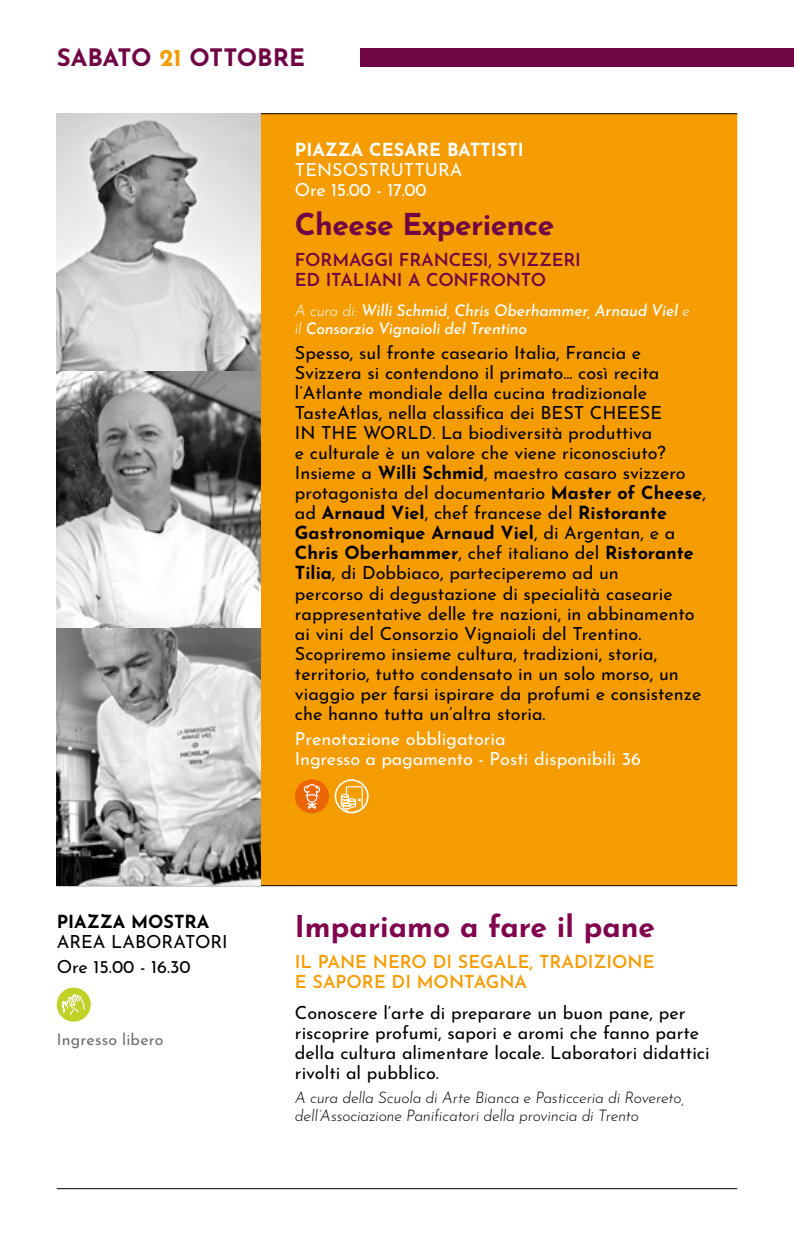
<style>
.page{position:relative;width:794px;height:1248px;background:#fff}
.page>*{position:absolute;margin:0;border:0;box-sizing:border-box;transform-origin:0 0}
.t1{font:700 30px "Josefin Sans";color:#80054e}
.t2{font:700 30px "Josefin Sans";letter-spacing:-.02em;color:#700545}
.t3{font:700 24px "Josefin Sans";color:#700545}
.t4{font:18px/20px "Josefin Sans";color:#000}
.t5{font:18px/20px "Josefin Sans";color:#fff}
.t6{font:600 18px/20px "Josefin Sans";color:#f59c00}
.t7{font:600 18px/20px "Josefin Sans";letter-spacing:-.01em;color:#700545}
.t8{font:700 18px "Josefin Sans";color:#fff}
.t9{font:700 18px "Josefin Sans";color:#000}
.t10{font:italic 300 16px/18px "Josefin Sans";letter-spacing:-.015em;color:#000}
.t11{font:italic 500 16px/18px "Josefin Sans";letter-spacing:-.01em;color:#fff}
.t12{font:16px "Josefin Sans";letter-spacing:.01em;color:#706f6f}
.s1{color:#f59c00}
.s2{font-weight:300}
.s3{font-weight:700}
</style>
<div class="page">
<div style="left:360px;top:48px;width:434px;height:19px;background:#700545"></div>
<div style="left:261px;top:114px;width:476px;height:771px;background:#f59c00"></div>
<hr style="left:57px;top:113px;width:238px;height:1px;background:#000">
<hr style="left:295px;top:113px;width:442px;height:1px;background:#000">
<hr style="left:57px;top:885px;width:238px;height:1px;background:#000">
<hr style="left:295px;top:885px;width:442px;height:1px;background:#000">
<hr style="left:57px;top:1188px;width:238px;height:1px;background:#000">
<hr style="left:295px;top:1188px;width:442px;height:1px;background:#000">
<img style="left:57px;top:114px;width:204px;height:257px">
<svg style="left:57px;top:371px;width:204px;height:257px"></svg>
<svg style="left:57px;top:628px;width:204px;height:257px;background:#a7a7a7"></svg>
<div style="left:295px;top:779px;width:34px;height:34px;background:#ec6608;border-radius:50%"></div>
<svg style="left:303px;top:784px;width:17px;height:25px"></svg>
<div style="left:335px;top:779px;width:34px;height:34px;border:2px solid #fff;border-radius:50%"></div>
<svg style="left:340px;top:785px;width:24px;height:28px"></svg>
<div style="left:57px;top:987px;width:34px;height:34px;background:#c0d127;border-radius:50%"></div>
<svg style="left:62px;top:992px;width:24px;height:23px"></svg>
<h2 class="t3" style="left:57px;top:37px;width:250px">SABATO <span class="s1">21</span> OTTOBRE</h2>
<p class="t9" style="left:57px;top:905px;width:154px">PIAZZA MOSTRA</p>
<p class="t4" style="left:57px;top:926px;width:173px;line-height:25.6px">AREA LABORATORI<br>Ore 15.00 - 16.30</p>
<p class="t12" style="left:57px;top:1026px;width:108px">Ingresso libero</p>
<p class="t8" style="left:295px;top:133px;width:230px">PIAZZA CESARE BATTISTI</p>
<p class="t5" style="left:295px;top:157px;width:169px">TENSOSTRUTTURA<br>Ore 15.00 - 17.00</p>
<h1 class="t2" style="left:295px;top:198px;width:261px">Cheese Experience</h1>
<p class="t7" style="left:295px;top:247px;width:287px">FORMAGGI FRANCESI, SVIZZERI<br>ED ITALIANI A CONFRONTO</p>
<p class="t11" style="left:295px;top:299px;width:396px"><span class="s2">A cura di:</span> Willi Schmid, Chris Oberhammer, Arnaud Viel <span class="s2">e il</span> Consorzio Vignaioli del Trentino</p>
<p class="t4" style="left:295px;top:341px;width:413px">Spesso, sul fronte caseario Italia, Francia e Svizzera si contendono il primato... così recita l’Atlante mondiale della cucina tradizionale TasteAtlas, nella classifica dei BEST CHEESE<br>IN THE WORLD. La biodiversità produttiva<br>e culturale è un valore che viene riconosciuto?<br>Insieme a <span class="s3">Willi Schmid</span>, maestro casaro svizzero protagonista del documentario <span class="s3">Master of Cheese</span>, ad <span class="s3">Arnaud Viel</span>, chef francese del <span class="s3">Ristorante Gastronomique Arnaud Viel</span>, di Argentan, e a <span class="s3">Chris Oberhammer</span>, chef italiano del <span class="s3">Ristorante Tilia</span>, di Dobbiaco, parteciperemo ad un<br>percorso di degustazione di specialità casearie rappresentative delle tre nazioni, in abbinamento ai vini del Consorzio Vignaioli del Trentino.<br>Scopriremo insieme cultura, tradizioni, storia, territorio, tutto condensato in un solo morso, un viaggio per farsi ispirare da profumi e consistenze che hanno tutta un’altra storia.</p>
<p class="t5" style="left:295px;top:726px;width:348px">Prenotazione obbligatoria<br>Ingresso a pagamento - Posti disponibili 36</p>
<h1 class="t1" style="left:295px;top:899px;width:362px">Impariamo a fare il pane</h1>
<p class="t6" style="left:295px;top:949px;width:361px">IL PANE NERO DI SEGALE, TRADIZIONE<br>E SAPORE DI MONTAGNA</p>
<p class="t4" style="left:295px;top:1000px;width:416px">Conoscere l’arte di preparare un buon pane, per riscoprire profumi, sapori e aromi che fanno parte della cultura alimentare locale. Laboratori didattici rivolti al pubblico.</p>
<p class="t10" style="left:295px;top:1086px;width:391px">A cura della Scuola di Arte Bianca e Pasticceria di Rovereto, dell’Associazione Panificatori della provincia di Trento</p>
</div>
